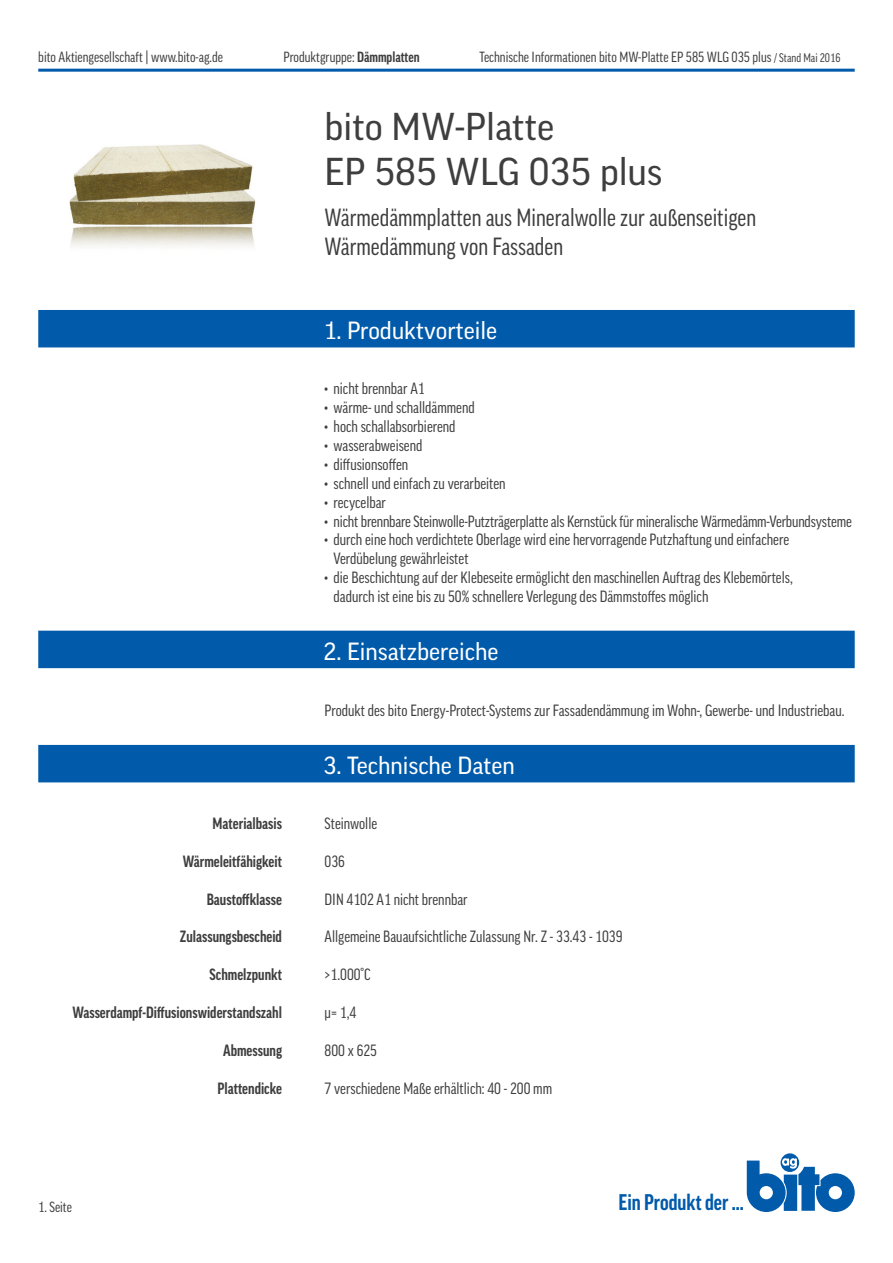
<style>
.page{position:relative;width:893px;height:1263px;background:#fff}
.page>*{position:absolute;margin:0;border:0;box-sizing:border-box;transform-origin:0 0}
.Headline{font:37.5px/45px "Good Pro";color:#3e3e3f}
.Subline{font:condensed 24px "Good Pro";color:#3e3e3f}
.blauer_Balken{font:24px "Good Pro";color:#fff}
.t1{font:700 condensed 21.9px "Good Pro";color:#015aaa}
.Inhalt{font:condensed 15.75px "Good Pro";color:#3e3e3f}
.Auflistung{font:700 condensed 15.75px "Good Pro";color:#3e3e3f}
.Adresse{font:condensed 14.25px "Good Pro";color:#3e3e3f}
.s1{font-weight:700}
.s2{font-size:12px}
</style>
<div class="page">
<hr style="left:38px;top:69px;width:817px;height:3px;background:#015aaa">
<svg style="left:781px;top:1153px;width:18px;height:19px"></svg>
<svg style="left:747px;top:1158px;width:108px;height:54px"></svg>
<div style="left:38px;top:631px;width:817px;height:37px;background:#015aaa"></div>
<div style="left:38px;top:745px;width:817px;height:37px;background:#015aaa"></div>
<div style="left:38px;top:310px;width:817px;height:37px;background:#015aaa"></div>
<img style="left:69px;top:144px;width:187px;height:103px">
<p class="Adresse" style="left:38px;top:49px;width:186px">bito Aktiengesellschaft | www.bito-ag.de</p>
<p class="Adresse" style="left:284px;top:49px;width:138px">Produktgruppe: <span class="s1">Dämmplatten</span></p>
<p class="Adresse" style="left:479px;top:49px;width:362px">Technische Informationen bito MW-Platte EP 585 WLG 035 plus <span class="s2">/ Stand Mai 2016</span></p>
<p class="Headline" style="left:325px;top:104px;width:339px">bito MW-Platte<br>EP 585 WLG 035 plus</p>
<p class="Subline" style="left:325px;top:204px;width:433px">Wärmedämmplatten aus Mineralwolle zur außenseitigen</p>
<p class="Subline" style="left:325px;top:233px;width:240px">Wärmedämmung von Fassaden</p>
<p class="blauer_Balken" style="left:323px;top:317px;width:175px">1. Produktvorteile</p>
<p class="Inhalt" style="left:325px;top:380px;width:102px">• nicht brennbar A1</p>
<p class="Inhalt" style="left:325px;top:399px;width:152px">• wärme- und schalldämmend</p>
<p class="Inhalt" style="left:325px;top:418px;width:132px">• hoch schallabsorbierend</p>
<p class="Inhalt" style="left:325px;top:436px;width:99px">• wasserabweisend</p>
<p class="Inhalt" style="left:325px;top:455px;width:85px">• diffusionsoffen</p>
<p class="Inhalt" style="left:325px;top:474px;width:182px">• schnell und einfach zu verarbeiten</p>
<p class="Inhalt" style="left:325px;top:493px;width:63px">• recycelbar</p>
<p class="Inhalt" style="left:325px;top:512px;width:529px">• nicht brennbare Steinwolle-Putzträgerplatte als Kernstück für mineralische Wärmedämm-Verbundsysteme</p>
<p class="Inhalt" style="left:325px;top:531px;width:466px">• durch eine hoch verdichtete Oberlage wird eine hervorragende Putzhaftung und einfachere</p>
<p class="Inhalt" style="left:334px;top:550px;width:136px">Verdübelung gewährleistet</p>
<p class="Inhalt" style="left:325px;top:569px;width:470px">• die Beschichtung auf der Klebeseite ermöglicht den maschinellen Auftrag des Klebemörtels,</p>
<p class="Inhalt" style="left:334px;top:588px;width:376px">dadurch ist eine bis zu 50% schnellere Verlegung des Dämmstoffes möglich</p>
<p class="blauer_Balken" style="left:323px;top:637px;width:177px">2. Einsatzbereiche</p>
<p class="Inhalt" style="left:325px;top:701px;width:521px">Produkt des bito Energy-Protect-Systems zur Fassadendämmung im Wohn-, Gewerbe- und Industriebau.</p>
<p class="Auflistung" style="left:213px;top:814px;width:71px">Materialbasis</p>
<p class="Auflistung" style="left:183px;top:852px;width:101px">Wärmeleitfähigkeit</p>
<p class="Auflistung" style="left:207px;top:890px;width:77px">Baustoffklasse</p>
<p class="Auflistung" style="left:180px;top:928px;width:104px">Zulassungsbescheid</p>
<p class="Auflistung" style="left:210px;top:966px;width:74px">Schmelzpunkt</p>
<p class="Auflistung" style="left:72px;top:1003px;width:211px">Wasserdampf-Diffusionswiderstandszahl</p>
<p class="Auflistung" style="left:223px;top:1041px;width:60px">Abmessung</p>
<p class="Auflistung" style="left:217px;top:1079px;width:66px">Plattendicke</p>
<p class="blauer_Balken" style="left:323px;top:752px;width:193px">3. Technische Daten</p>
<p class="Inhalt" style="left:325px;top:814px;width:54px">Steinwolle</p>
<p class="Inhalt" style="left:325px;top:852px;width:22px">036</p>
<p class="Inhalt" style="left:325px;top:890px;width:145px">DIN 4102 A1 nicht brennbar</p>
<p class="Inhalt" style="left:325px;top:928px;width:299px">Allgemeine Bauaufsichtliche Zulassung Nr. Z - 33.43 - 1039</p>
<p class="Inhalt" style="left:325px;top:966px;width:48px">&gt;1.000°C</p>
<p class="Inhalt" style="left:325px;top:1003px;width:33px">µ= 1,4</p>
<p class="Inhalt" style="left:325px;top:1041px;width:54px">800 x 625</p>
<p class="Inhalt" style="left:325px;top:1079px;width:229px">7 verschiedene Maße erhältlich: 40 - 200 mm</p>
<p class="Adresse" style="left:38px;top:1199px;width:35px">1. Seite</p>
<h3 class="t1" style="left:618px;top:1190px;width:127px">Ein Produkt der ...</h3>
</div>
